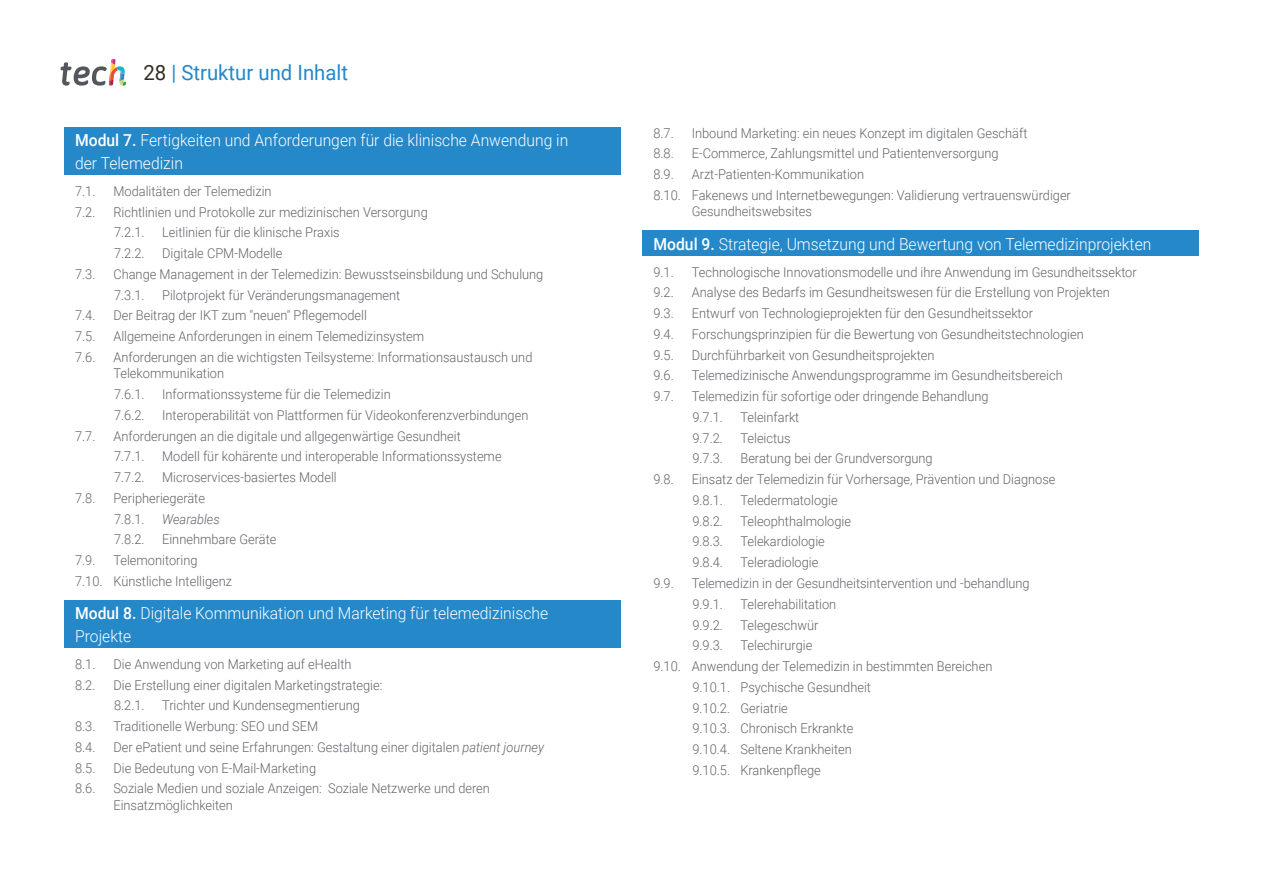
<style>
.page{position:relative;width:1263px;height:893px;background:#fff}
.page>*{position:absolute;margin:0;border:0;box-sizing:border-box;transform-origin:0 0}
.t1{font:21px "Roboto";color:#2488c9}
.t2{font:300 16.5px/22.5px "Roboto";color:#fff;scale:.95 1}
.t3{font:300 13.5px/20.7px "Roboto";color:#61646a;scale:.95 1}
.t4{font:italic 300 13.5px "Roboto";color:#61646a;scale:.95 1}
.s1{color:#312e20}
.s2{font-weight:500}
.s3{font-style:italic}
</style>
<div class="page">
<div style="left:64px;top:128px;width:557px;height:47px;background:#2488c9"></div>
<div style="left:64px;top:600px;width:557px;height:48px;background:#2488c9"></div>
<div style="left:642px;top:231px;width:557px;height:25px;background:#2488c9"></div>
<svg style="left:61px;top:59px;width:65px;height:27px"></svg>
<h1 class="t1" style="left:144px;top:57px;width:206px"><span class="s1">28</span> | Struktur und Inhalt</h1>
<p class="t2" style="left:75px;top:129px;width:521px"><span class="s2">Modul 7.</span> Fertigkeiten und Anforderungen für die klinische Anwendung in der Telemedizin</p>
<p class="t3" style="left:75px;top:180px;width:23px">7.1.</p>
<p class="t3" style="left:113px;top:180px;width:168px">Modalitäten der Telemedizin</p>
<p class="t3" style="left:75px;top:201px;width:23px">7.2.</p>
<p class="t3" style="left:113px;top:201px;width:332px">Richtlinien und Protokolle zur medizinischen Versorgung<br>7.2.1.</p>
<p class="t3" style="left:162px;top:222px;width:188px">Leitlinien für die klinische Praxis</p>
<p class="t3" style="left:114px;top:243px;width:34px">7.2.2.</p>
<p class="t3" style="left:162px;top:243px;width:128px">Digitale CPM-Modelle</p>
<p class="t3" style="left:75px;top:263px;width:23px">7.3.</p>
<p class="t3" style="left:113px;top:263px;width:454px">Change Management in der Telemedizin: Bewusstseinsbildung und Schulung<br>7.3.1.</p>
<p class="t3" style="left:162px;top:284px;width:252px">Pilotprojekt für Veränderungsmanagement</p>
<p class="t3" style="left:75px;top:305px;width:23px">7.4.</p>
<p class="t3" style="left:113px;top:305px;width:268px">Der Beitrag der IKT zum "neuen" Pflegemodell</p>
<p class="t3" style="left:75px;top:326px;width:23px">7.5.</p>
<p class="t3" style="left:113px;top:326px;width:329px">Allgemeine Anforderungen in einem Telemedizinsystem</p>
<p class="t3" style="left:75px;top:346px;width:23px">7.6.</p>
<p class="t3" style="left:113px;top:348px;width:443px;line-height:16.5px">Anforderungen an die wichtigsten Teilsysteme: Informationsaustausch und<br>Telekommunikation</p>
<p class="t3" style="left:114px;top:384px;width:34px">7.6.1.</p>
<p class="t3" style="left:162px;top:384px;width:242px">Informationssysteme für die Telemedizin</p>
<p class="t3" style="left:114px;top:404px;width:34px">7.6.2.</p>
<p class="t3" style="left:162px;top:404px;width:387px">Interoperabilität von Plattformen für Videokonferenzverbindungen</p>
<p class="t3" style="left:75px;top:425px;width:23px">7.7.</p>
<p class="t3" style="left:113px;top:425px;width:367px">Anforderungen an die digitale und allgegenwärtige Gesundheit<br>7.7.1.</p>
<p class="t3" style="left:162px;top:446px;width:359px">Modell für kohärente und interoperable Informationssysteme</p>
<p class="t3" style="left:114px;top:467px;width:34px">7.7.2.</p>
<p class="t3" style="left:162px;top:467px;width:185px">Microservices-basiertes Modell</p>
<p class="t3" style="left:75px;top:487px;width:23px">7.8.</p>
<p class="t3" style="left:113px;top:487px;width:98px">Peripheriegeräte<br>7.8.1.</p>
<p class="t4" style="left:162px;top:509px;width:62px">Wearables</p>
<p class="t3" style="left:114px;top:529px;width:34px">7.8.2.</p>
<p class="t3" style="left:162px;top:529px;width:122px">Einnehmbare Geräte</p>
<p class="t3" style="left:75px;top:550px;width:167px;text-align:center">Telemonitoring<br>7.10. Künstliche Intelligenz</p>
<p class="t2" style="left:75px;top:601px;width:499px"><span class="s2">Modul 8.</span> Digitale Kommunikation und Marketing für telemedizinische<br>Projekte</p>
<p class="t3" style="left:75px;top:653px;width:23px">8.1.</p>
<p class="t3" style="left:113px;top:653px;width:252px">Die Anwendung von Marketing auf eHealth</p>
<p class="t3" style="left:75px;top:674px;width:23px">8.2.</p>
<p class="t3" style="left:113px;top:674px;width:285px">Die Erstellung einer digitalen Marketingstrategie:<br>8.2.1.</p>
<p class="t3" style="left:75px;top:550px;width:23px">7.9.</p>
<p class="t3" style="left:162px;top:695px;width:210px">Trichter und Kundensegmentierung</p>
<p class="t3" style="left:75px;top:715px;width:23px">8.3.</p>
<p class="t3" style="left:113px;top:715px;width:217px">Traditionelle Werbung: SEO und SEM</p>
<p class="t3" style="left:75px;top:736px;width:23px">8.4.</p>
<p class="t3" style="left:113px;top:736px;width:455px">Der ePatient und seine Erfahrungen: Gestaltung einer digitalen <span class="s3">patient journey</span></p>
<p class="t3" style="left:75px;top:757px;width:23px">8.5.</p>
<p class="t3" style="left:113px;top:757px;width:215px">Die Bedeutung von E-Mail-Marketing</p>
<p class="t3" style="left:75px;top:778px;width:23px">8.6.</p>
<p class="t3" style="left:113px;top:780px;width:398px;line-height:16.5px">Soziale Medien und soziale Anzeigen: Soziale Netzwerke und deren<br>Einsatzmöglichkeiten</p>
<p class="t3" style="left:653px;top:122px;width:23px">8.7.</p>
<p class="t3" style="left:692px;top:122px;width:355px">Inbound Marketing: ein neues Konzept im digitalen Geschäft</p>
<p class="t3" style="left:653px;top:143px;width:23px">8.8.</p>
<p class="t3" style="left:692px;top:143px;width:324px">E-Commerce, Zahlungsmittel und Patientenversorgung</p>
<p class="t3" style="left:653px;top:164px;width:23px">8.9.</p>
<p class="t3" style="left:653px;top:164px;width:441px;text-indent:38px">Arzt-Patienten-Kommunikation<br>8.10. Fakenews und Internetbewegungen: Validierung vertrauenswürdiger</p>
<p class="t3" style="left:692px;top:201px;width:128px">Gesundheitswebsites</p>
<p class="t2" style="left:653px;top:232px;width:526px"><span class="s2">Modul 9.</span> Strategie, Umsetzung und Bewertung von Telemedizinprojekten</p>
<p class="t3" style="left:653px;top:261px;width:23px">9.1.</p>
<p class="t3" style="left:692px;top:261px;width:470px">Technologische Innovationsmodelle und ihre Anwendung im Gesundheitssektor</p>
<p class="t3" style="left:653px;top:282px;width:23px">9.2.</p>
<p class="t3" style="left:692px;top:282px;width:442px">Analyse des Bedarfs im Gesundheitswesen für die Erstellung von Projekten</p>
<p class="t3" style="left:653px;top:303px;width:23px">9.3.</p>
<p class="t3" style="left:692px;top:303px;width:361px">Entwurf von Technologieprojekten für den Gesundheitssektor</p>
<p class="t3" style="left:653px;top:323px;width:23px">9.4.</p>
<p class="t3" style="left:692px;top:323px;width:414px">Forschungsprinzipien für die Bewertung von Gesundheitstechnologien</p>
<p class="t3" style="left:653px;top:344px;width:23px">9.5.</p>
<p class="t3" style="left:692px;top:344px;width:257px">Durchführbarkeit von Gesundheitsprojekten</p>
<p class="t3" style="left:653px;top:365px;width:23px">9.6.</p>
<p class="t3" style="left:692px;top:365px;width:392px">Telemedizinische Anwendungsprogramme im Gesundheitsbereich</p>
<p class="t3" style="left:653px;top:386px;width:23px">9.7.</p>
<p class="t3" style="left:692px;top:386px;width:314px">Telemedizin für sofortige oder dringende Behandlung<br>9.7.1.</p>
<p class="t3" style="left:740px;top:406px;width:64px">Teleinfarkt</p>
<p class="t3" style="left:692px;top:427px;width:34px">9.7.2.</p>
<p class="t3" style="left:740px;top:427px;width:54px">Teleictus</p>
<p class="t3" style="left:692px;top:448px;width:34px">9.7.3.</p>
<p class="t3" style="left:740px;top:448px;width:204px">Beratung bei der Grundversorgung</p>
<p class="t3" style="left:653px;top:469px;width:23px">9.8.</p>
<p class="t3" style="left:692px;top:469px;width:384px">Einsatz der Telemedizin für Vorhersage, Prävention und Diagnose<br>9.8.1.</p>
<p class="t3" style="left:740px;top:489px;width:104px">Teledermatologie</p>
<p class="t3" style="left:692px;top:510px;width:34px">9.8.2.</p>
<p class="t3" style="left:740px;top:510px;width:118px">Teleophthalmologie</p>
<p class="t3" style="left:692px;top:531px;width:34px">9.8.3.</p>
<p class="t3" style="left:740px;top:531px;width:90px">Telekardiologie</p>
<p class="t3" style="left:692px;top:552px;width:34px">9.8.4.</p>
<p class="t3" style="left:740px;top:552px;width:84px">Teleradiologie</p>
<p class="t3" style="left:653px;top:572px;width:23px">9.9.</p>
<p class="t3" style="left:692px;top:572px;width:357px">Telemedizin in der Gesundheitsintervention und -behandlung<br>9.9.1.</p>
<p class="t3" style="left:740px;top:593px;width:102px">Telerehabilitation</p>
<p class="t3" style="left:692px;top:614px;width:34px">9.9.2.</p>
<p class="t3" style="left:740px;top:614px;width:84px">Telegeschwür</p>
<p class="t3" style="left:692px;top:635px;width:34px">9.9.3.</p>
<p class="t3" style="left:740px;top:635px;width:77px">Telechirurgie</p>
<p class="t3" style="left:653px;top:655px;width:358px">9.10. Anwendung der Telemedizin in bestimmten Bereichen</p>
<p class="t3" style="left:692px;top:676px;width:189px">9.10.1. Psychische Gesundheit</p>
<p class="t3" style="left:692px;top:697px;width:102px">9.10.2. Geriatrie</p>
<p class="t3" style="left:692px;top:718px;width:171px">9.10.3. Chronisch Erkrankte</p>
<p class="t3" style="left:692px;top:738px;width:169px">9.10.4. Seltene Krankheiten</p>
<p class="t3" style="left:692px;top:759px;width:137px">9.10.5. Krankenpflege</p>
</div>
